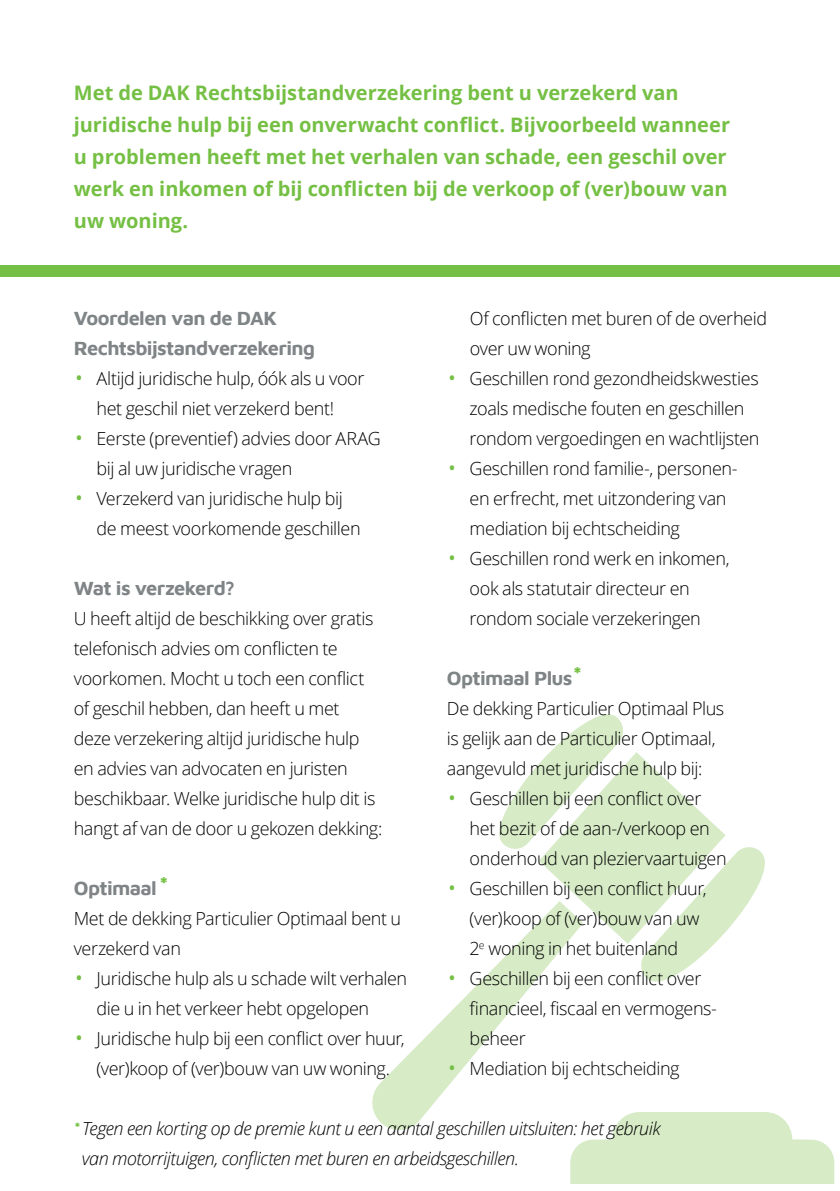
<style>
.page{position:relative;width:840px;height:1191px;background:#fff}
.page>*{position:absolute;margin:0;border:0;box-sizing:border-box;transform-origin:0 0}
.t1{font:700 20px/32px "Open Sans";color:#75c044}
.t2{font:700 20px/30px "Maven Pro";letter-spacing:-.035em;color:#7f8486}
.t3{font:300 18px/30px "Open Sans";letter-spacing:-.025em;color:#000}
.t4{font:italic 300 18px/30px "Open Sans";letter-spacing:-.03em;color:#000}
.s1{font-size:28px;color:#75c044}
.s2{font-size:26px;color:#75c044}
.s3{font-family:"Maven Pro";font-weight:700;font-style:normal;color:#75c044}
</style>
<div class="page">
<svg style="left:499px;top:714px;width:266px;height:268px"></svg>
<svg style="left:570px;top:1112px;width:263px;height:72px"></svg>
<svg style="left:372px;top:901px;width:210px;height:232px"></svg>
<div style="left:74px;top:265px;width:765px;height:11px;background:#75c044"></div>
<div style="left:0;top:265px;width:765px;height:11px;background:#75c044"></div>
<p class="t1" style="left:74px;top:77px;width:657px">Met de DAK Rechtsbijstandverzekering bent u verzekerd van juridische hulp bij een onverwacht conflict. Bijvoorbeeld wanneer u problemen heeft met het verhalen van schade, een geschil over werk en inkomen of bij conflicten bij de verkoop of (ver)bouw van uw woning.</p>
<p class="t2" style="left:74px;top:302px;width:242px">Voordelen van de DAK<br>Rechtsbijstandverzekering</p>
<p class="t3" style="left:74px;top:363px;width:292px;text-align:center"><span class="s1">•</span> Altijd juridische hulp, óók als u voor het geschil niet verzekerd bent!</p>
<p class="t3" style="left:96px;top:423px;width:286px;text-indent:-23px"><span class="s1">•</span> Eerste (preventief) advies door ARAG bij al uw juridische vragen</p>
<p class="t3" style="left:96px;top:483px;width:265px;text-indent:-23px"><span class="s1">•</span> Verzekerd van juridische hulp bij de meest voorkomende geschillen</p>
<p class="t2" style="left:74px;top:572px;width:163px">Wat is verzekerd?</p>
<p class="t3" style="left:74px;top:603px;width:310px">U heeft altijd de beschikking over gratis telefonisch advies om conflicten te voorkomen. Mocht u toch een conflict of geschil hebben, dan heeft u met<br>deze verzekering altijd juridische hulp en advies van advocaten en juristen beschikbaar. Welke juridische hulp dit is hangt af van de door u gekozen dekking:</p>
<p class="t2" style="left:74px;top:872px;width:97px">Optimaal<span class="s2">*</span></p>
<p class="t3" style="left:74px;top:903px;width:329px">Met de dekking Particulier Optimaal bent u verzekerd van</p>
<p class="t3" style="left:96px;top:963px;width:312px;text-indent:-23px"><span class="s1">•</span> Juridische hulp als u schade wilt verhalen die u in het verkeer hebt opgelopen</p>
<p class="t3" style="left:74px;top:1023px;width:332px;text-align:center"><span class="s1">•</span> Juridische hulp bij een conflict over huur, (ver)koop of (ver)bouw van uw woning.</p>
<p class="t3" style="left:469px;top:303px;width:299px">Of conflicten met buren of de overheid over uw woning</p>
<p class="t3" style="left:469px;top:363px;width:291px;text-indent:-23px"><span class="s1">•</span> Geschillen rond gezondheidskwesties zoals medische fouten en geschillen rondom vergoedingen en wachtlijsten</p>
<p class="t3" style="left:469px;top:453px;width:269px;text-indent:-23px"><span class="s1">•</span> Geschillen rond familie-, personen&shy;en erfrecht, met uitzondering van mediation bij echtscheiding</p>
<p class="t3" style="left:469px;top:543px;width:261px;text-indent:-23px"><span class="s1">•</span> Geschillen rond werk en inkomen, ook als statutair directeur en rondom sociale verzekeringen</p>
<p class="t2" style="left:446px;top:662px;width:137px">Optimaal Plus<span class="s2">*</span></p>
<p class="t3" style="left:446px;top:693px;width:279px">De dekking Particulier Optimaal Plus is gelijk aan de Particulier Optimaal, aangevuld met juridische hulp bij:</p>
<p class="t3" style="left:469px;top:783px;width:258px;text-indent:-23px"><span class="s1">•</span> Geschillen bij een conflict over het bezit of de aan-/verkoop en onderhoud van pleziervaartuigen</p>
<p class="t3" style="left:469px;top:873px;width:238px;text-indent:-23px"><span class="s1">•</span> Geschillen bij een conflict huur, (ver)koop of (ver)bouw van uw<br>2<sup>e</sup> woning in het buitenland</p>
<p class="t3" style="left:469px;top:963px;width:249px;text-indent:-23px"><span class="s1">•</span> Geschillen bij een conflict over financieel, fiscaal en vermogens&shy;beheer</p>
<p class="t3" style="left:446px;top:1053px;width:234px"><span class="s1">•</span> Mediation bij echtscheiding</p>
<p class="t4" style="left:82px;top:1113px;width:580px;text-indent:-8px"><span class="s3">*</span>Tegen een korting op de premie kunt u een aantal geschillen uitsluiten: het gebruik van motorrijtuigen, conflicten met buren en arbeidsgeschillen.</p>
</div>
